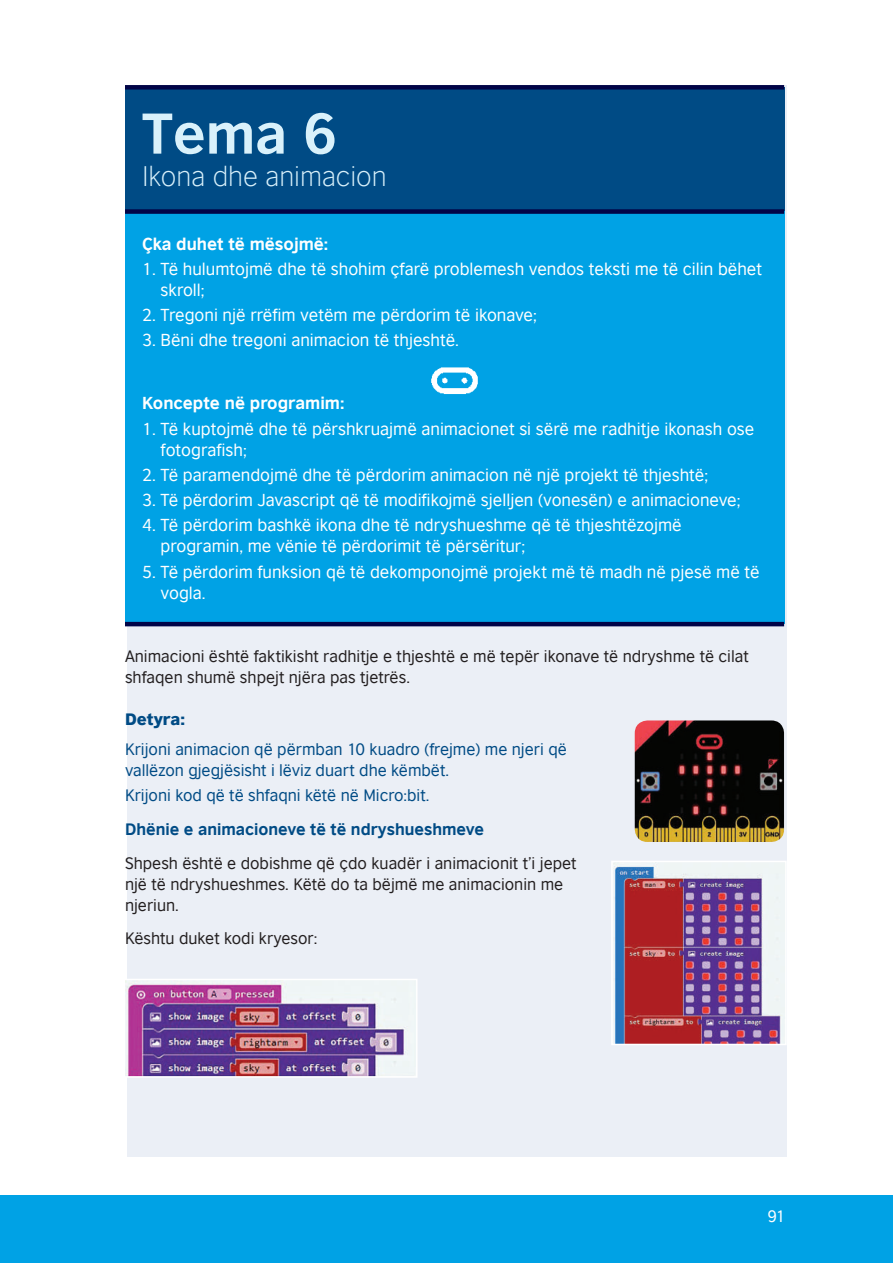
<style>
.page{position:relative;width:893px;height:1263px;background:#fff}
.page>*{position:absolute;margin:0;border:0;box-sizing:border-box;transform-origin:0 0}
.t1{font:700 54px "British Council Sans";color:#d9f1fb}
.t2{font:300 27px "British Council Sans";color:#d9f1fb}
.t3{font:16.5px/21px "British Council Sans";color:#fff}
.t4{font:700 16.5px "British Council Sans";color:#fff}
.t5{font:15.75px/21px "British Council Sans";color:#231f20}
.t6{font:15.75px/21px "British Council Sans";color:#004b85}
.t7{font:700 15.75px "British Council Sans";color:#004b85}
.t8{font:900 15.75px "British Council Sans";color:#004b85}
.t9{font:15.75px "British Council Sans";color:#fff}
</style>
<div class="page">
<div style="left:0;top:1195px;width:893px;height:68px;background:#00a2e5"></div>
<div style="left:128px;top:85px;width:659px;height:1072px;background:#ebeff6"></div>
<div style="left:125px;top:87px;width:659px;height:125px;background:#004b85"></div>
<div style="left:125px;top:212px;width:659px;height:412px;background:#00a2e5"></div>
<div style="left:125px;top:85px;width:659px;height:5px;background:#010447"></div>
<div style="left:125px;top:209px;width:659px;height:5px;background:#010447"></div>
<hr style="left:125px;top:622px;width:659px;height:4px;background:#010447">
<img style="left:431px;top:367px;width:47px;height:28px">
<img style="left:635px;top:720px;width:149px;height:122px">
<svg style="left:611px;top:861px;width:176px;height:184px"></svg>
<img style="left:125px;top:978px;width:292px;height:100px">
<h1 class="t1" style="left:142px;top:86px;width:197px">Теmа 6</h1>
<h2 class="t2" style="left:142px;top:154px;width:246px">Ikona dhe animacion</h2>
<p class="t4" style="left:142px;top:229px;width:188px">Çka duhet të mësojmë:</p>
<p class="t3" style="left:161px;top:257px;width:603px;text-indent:-19px">1. Të hulumtojmë dhe të shohim çfarë problemesh vendos teksti me të cilin bëhet skroll;</p>
<p class="t3" style="left:142px;top:303px;width:396px">2. Tregoni një rrëfim vetëm me përdorim të ikonave;</p>
<p class="t3" style="left:142px;top:328px;width:319px">3. Bëni dhe tregoni animacion të thjeshtë.</p>
<p class="t4" style="left:142px;top:389px;width:204px">Koncepte në programim:</p>
<p class="t3" style="left:161px;top:416px;width:595px;text-indent:-19px">1. Të kuptojmë dhe të përshkruajmë animacionet si sërë me radhitje ikonash ose fotografish;</p>
<p class="t3" style="left:142px;top:463px;width:568px">2. Të paramendojmë dhe të përdorim animacion në një projekt të thjeshtë;</p>
<p class="t3" style="left:142px;top:488px;width:600px">3. Të përdorim Javascript që të modifikojmë sjelljen (vonesën) e animacioneve;</p>
<p class="t3" style="left:161px;top:513px;width:523px;text-indent:-19px">4. Të përdorim bashkë ikona dhe të ndryshueshme që të thjeshtëzojmë programin, me vënie të përdorimit të përsëritur;</p>
<p class="t3" style="left:161px;top:559px;width:601px;text-indent:-19px">5. Të përdorim funksion që të dekomponojmë projekt më të madh në pjesë më të vogla.</p>
<p class="t5" style="left:125px;top:645px;width:625px">Animacioni është faktikisht radhitje e thjeshtë e më tepër ikonave të ndryshme të cilat shfaqen shumë shpejt njëra pas tjetrës.</p>
<p class="t8" style="left:125px;top:705px;width:62px">Detyra:</p>
<p class="t6" style="left:125px;top:737px;width:443px">Krijoni animacion që përmban 10 kuadro (frejme) me njeri që vallëzon gjegjësisht i lëviz duart dhe këmbët.</p>
<p class="t6" style="left:125px;top:783px;width:306px">Krijoni kod që të shfaqni këtë në Micro:bit.</p>
<p class="t7" style="left:125px;top:815px;width:361px">Dhënie e animacioneve të të ndryshueshmeve</p>
<p class="t5" style="left:125px;top:851px;width:453px">Shpesh është e dobishme që çdo kuadër i animacionit t’i jepet një të ndryshueshmes. Këtë do ta bëjmë me animacionin me njeriun.</p>
<p class="t5" style="left:125px;top:927px;width:194px">Kështu duket kodi kryesor:</p>
<p class="t9" style="left:767px;top:1203px;width:20px">91</p>
</div>
